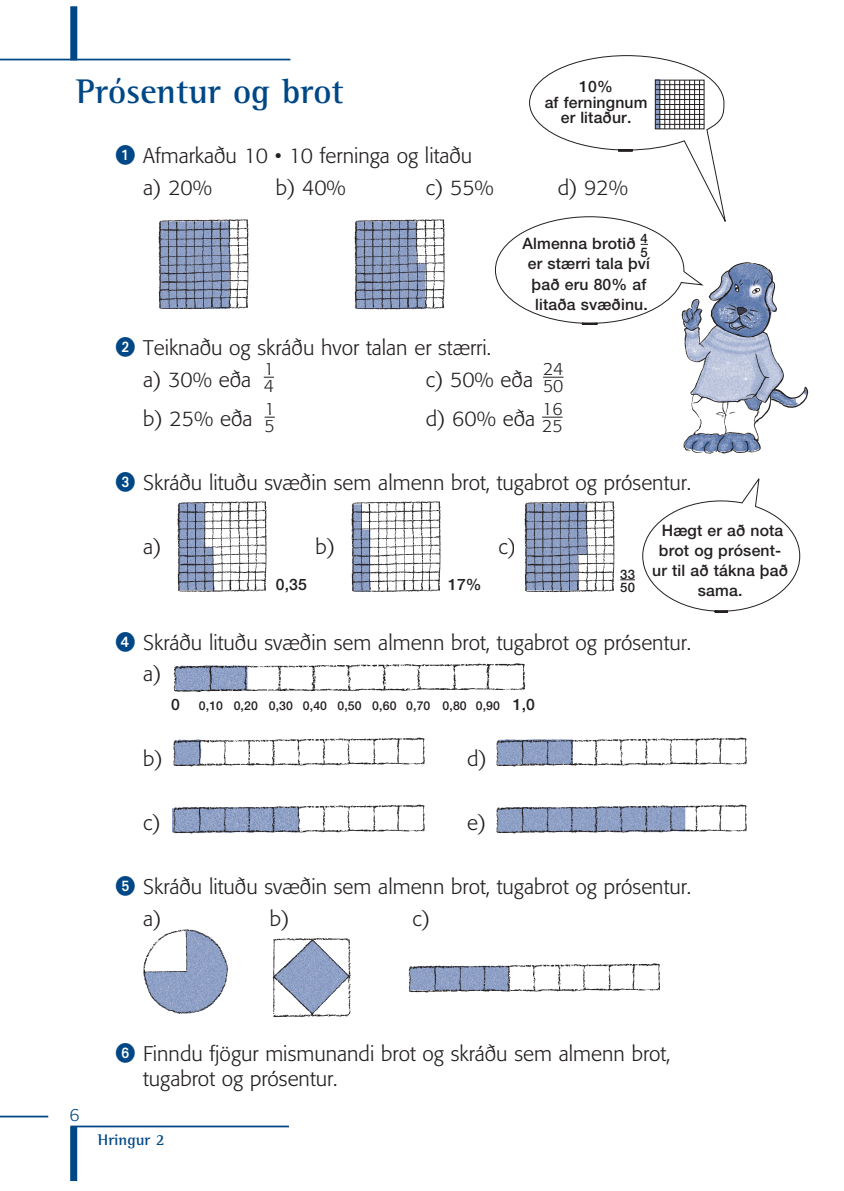
<style>
.page{position:relative;width:844px;height:1191px;background:#fff}
.page>*{position:absolute;margin:0;border:0;box-sizing:border-box;transform-origin:0 0}
.t1{font:700 35px "Rotis Semi Serif";color:#004786}
.t2{font:300 21px/32px "Formata";color:#231f20}
.t3{font:300 17.5px/16.1px "Formata";color:#231f20}
.t4{font:300 17.5px "Formata";color:#004786}
.t5{font:500 15.75px/20.1px "Helvetica Neue";letter-spacing:.01em;color:#231f20;text-align:center}
.t6{font:700 15.75px "Rotis Semi Serif";color:#004786}
.t7{font:500 13.12px/13.5px "Helvetica Neue";color:#231f20}
.t8{font:500 12.25px "Helvetica Neue";letter-spacing:.01em;color:#231f20}
.s1{font-family:"European Pi One";font-weight:400;font-size:20.3px;color:#004786}
.s2{font-size:15.75px}
</style>
<div class="page">
<img style="left:143px;top:929px;width:85px;height:85px">
<img style="left:272px;top:938px;width:79px;height:80px">
<img style="left:408px;top:963px;width:253px;height:30px">
<img style="left:496px;top:737px;width:251px;height:30px">
<hr style="left:0;top:1115px;width:48px;height:2px;background:#004786">
<div style="left:70px;top:1126px;width:7px;height:55px;background:#004786"></div>
<hr style="left:70px;top:1125px;width:219px;height:2px;background:#004786">
<hr style="left:0;top:59px;width:290px;height:1px;background:#004786">
<div style="left:70px;top:6px;width:7px;height:54px;background:#004786"></div>
<svg style="left:543px;top:377px;width:20px;height:1px"></svg>
<svg style="left:542px;top:417px;width:20px;height:1px"></svg>
<img style="left:158px;top:219px;width:91px;height:91px">
<img style="left:354px;top:219px;width:91px;height:91px">
<img style="left:173px;top:663px;width:353px;height:29px">
<img style="left:173px;top:737px;width:252px;height:30px">
<img style="left:496px;top:804px;width:251px;height:30px">
<img style="left:172px;top:804px;width:253px;height:30px">
<svg style="left:642px;top:478px;width:158px;height:135px"></svg>
<img style="left:177px;top:502px;width:90px;height:90px">
<img style="left:351px;top:502px;width:90px;height:91px">
<img style="left:524px;top:502px;width:97px;height:91px">
<svg style="left:620px;top:579px;width:15px;height:1px"></svg>
<img style="left:683px;top:262px;width:126px;height:192px">
<svg style="left:495px;top:55px;width:232px;height:270px"></svg>
<svg style="left:655px;top:80px;width:4px;height:49px"></svg>
<hr style="left:659px;top:80px;width:1px;height:49px;background:#231f20">
<hr style="left:664px;top:80px;width:1px;height:49px;background:#231f20">
<hr style="left:669px;top:80px;width:1px;height:49px;background:#231f20">
<hr style="left:674px;top:80px;width:1px;height:49px;background:#231f20">
<hr style="left:679px;top:80px;width:1px;height:49px;background:#231f20">
<hr style="left:684px;top:80px;width:1px;height:49px;background:#231f20">
<hr style="left:689px;top:80px;width:1px;height:49px;background:#231f20">
<hr style="left:694px;top:80px;width:1px;height:49px;background:#231f20">
<hr style="left:699px;top:80px;width:1px;height:49px;background:#231f20">
<hr style="left:655px;top:84px;width:49px;height:1px;background:#231f20">
<hr style="left:655px;top:89px;width:49px;height:1px;background:#231f20">
<hr style="left:655px;top:94px;width:49px;height:1px;background:#231f20">
<hr style="left:655px;top:99px;width:49px;height:1px;background:#231f20">
<hr style="left:655px;top:104px;width:49px;height:1px;background:#231f20">
<hr style="left:655px;top:109px;width:49px;height:1px;background:#231f20">
<hr style="left:655px;top:114px;width:49px;height:1px;background:#231f20">
<hr style="left:655px;top:119px;width:49px;height:1px;background:#231f20">
<hr style="left:655px;top:124px;width:49px;height:1px;background:#231f20">
<h1 class="t1" style="left:76px;top:70px;width:269px">Pró-sent-ur og brot</h1>
<p class="t2" style="left:143px;top:140px;width:330px;text-indent:-27px"><span class="s1">1</span> Af-mark-a›u 10 • 10 fern-inga og lit-a›u a) 20%</p>
<p class="t5" style="left:544px;top:78px;width:104px;line-height:15.8px">10%<br>af ferningnum er lita›ur.</p>
<p class="t2" style="left:275px;top:172px;width:72px">b) 40%</p>
<p class="t2" style="left:426px;top:172px;width:69px">c) 55%</p>
<p class="t2" style="left:557px;top:172px;width:72px">d) 92%</p>
<p class="t7" style="left:640px;top:231px;width:9px">4<br>5</p>
<p class="t5" style="left:522px;top:233px;width:115px">Almenna broti›</p>
<p class="t5" style="left:528px;top:253px;width:123px">er stærri tala flví</p>
<p class="t5" style="left:531px;top:274px;width:116px">fla› eru 80% af</p>
<p class="t5" style="left:535px;top:294px;width:114px">lita›a svæ›inu.</p>
<p class="t2" style="left:143px;top:332px;width:349px;text-indent:-27px"><span class="s1">2</span> Teikn-a›u og skrá›u hvor tal-an er stærri. a) 30% e›a</p>
<p class="t3" style="left:264px;top:361px;width:12px">1<br>4</p>
<p class="t3" style="left:264px;top:401px;width:12px">1<br>5</p>
<p class="t2" style="left:426px;top:364px;width:109px">c) 50% e›a</p>
<p class="t2" style="left:143px;top:403px;width:111px">b) 25% e›a</p>
<p class="t2" style="left:425px;top:403px;width:111px">d) 60% e›a</p>
<p class="t3" style="left:543px;top:361px;width:22px">24<br>50</p>
<p class="t3" style="left:542px;top:401px;width:22px">16<br>25</p>
<p class="t2" style="left:116px;top:466px;width:576px"><span class="s1">3</span> Skrá›u lit-u›u svæ›-in sem al-menn brot, tuga-brot og pró-sent-ur.</p>
<p class="t2" style="left:143px;top:530px;width:20px">a)</p>
<p class="t2" style="left:315px;top:530px;width:21px">b)</p>
<p class="t2" style="left:498px;top:530px;width:19px">c)</p>
<p class="t7" style="left:620px;top:567px;width:16px">33</p>
<p class="t5" style="left:276px;top:574px;width:33px">0,35</p>
<p class="t5" style="left:448px;top:574px;width:35px">17%</p>
<p class="t7" style="left:620px;top:580px;width:16px">50</p>
<p class="t5" style="left:652px;top:520px;width:137px">Hægt er a› nota brot og prósent&shy;ur til a› tákna fla› sama.</p>
<p class="t2" style="left:143px;top:626px;width:549px;text-indent:-27px"><span class="s1">4</span> Skrá›u lit-u›u svæ›-in sem al-menn brot, tuga-brot og pró-sent-ur. a)</p>
<p class="t5" style="left:171px;top:694px;width:10px">0</p>
<p class="t8" style="left:199px;top:698px;width:337px">0,10 0,20 0,30 0,40 0,50 0,60 0,70 0,80 0,90 <span class="s2">1,0</span></p>
<p class="t2" style="left:143px;top:743px;width:21px">b)</p>
<p class="t2" style="left:467px;top:743px;width:21px">d)</p>
<p class="t2" style="left:143px;top:807px;width:19px">c)</p>
<p class="t2" style="left:467px;top:807px;width:21px">e)</p>
<p class="t2" style="left:143px;top:871px;width:549px;text-indent:-27px"><span class="s1">5</span> Skrá›u lit-u›u svæ›-in sem al-menn brot, tuga-brot og pró-sent-ur. a)</p>
<p class="t2" style="left:270px;top:903px;width:21px">b)</p>
<p class="t2" style="left:412px;top:903px;width:19px">c)</p>
<p class="t4" style="left:70px;top:1105px;width:12px">6</p>
<p class="t2" style="left:143px;top:1041px;width:529px;line-height:24.5px;text-indent:-27px"><span class="s1">6</span> Finndu fjög-ur mis-mun-andi brot og skrá›u sem al-menn brot, tuga-brot og pró-sent-ur.</p>
<p class="t6" style="left:98px;top:1130px;width:68px">Hringur 2</p>
</div>
